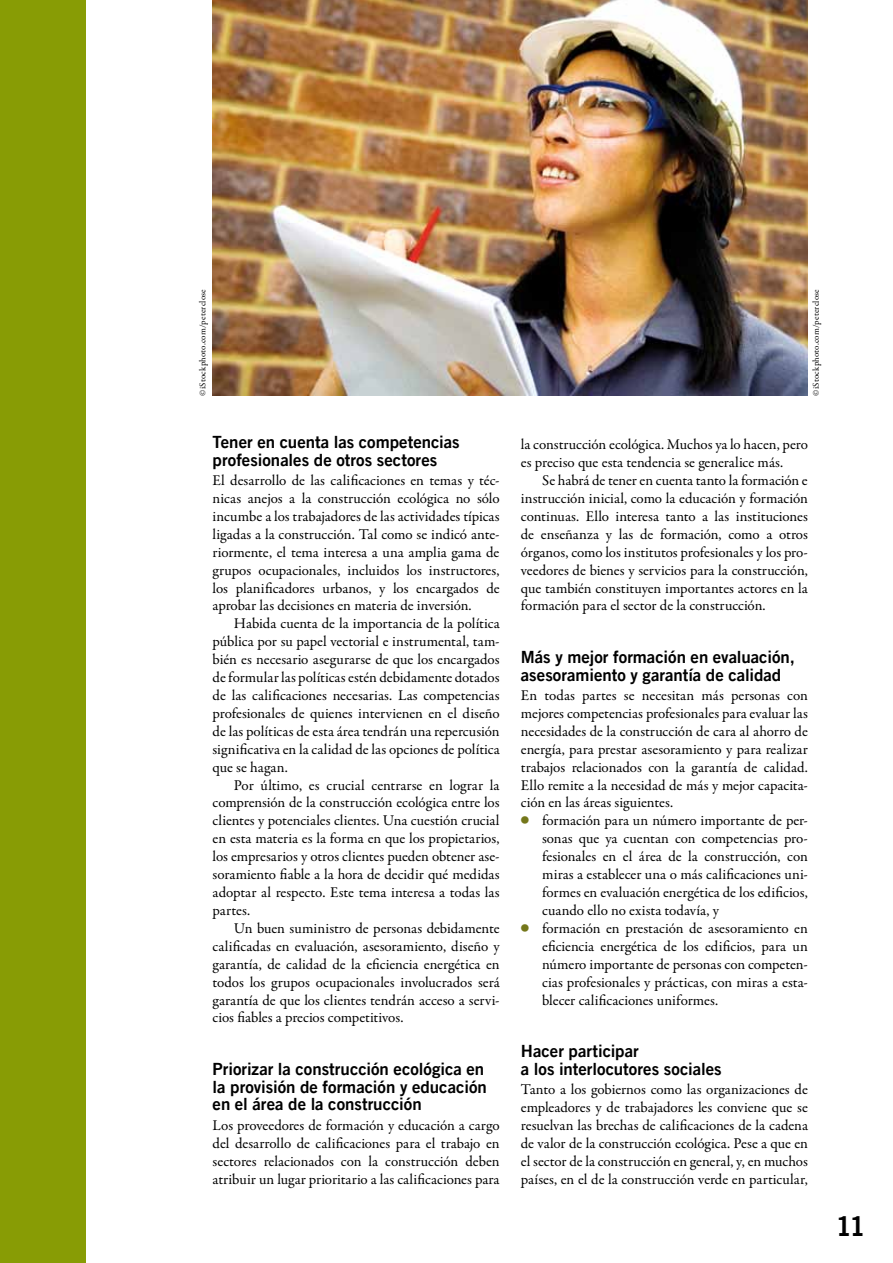
<style>
.page{position:relative;width:893px;height:1263px;background:#fff}
.page>*{position:absolute;margin:0;border:0;box-sizing:border-box;transform-origin:0 0}
.t1{font:27px "Trade Gothic LT Com Bd 2";color:#000}
.t2{font:16.8px/17.9px "Trade Gothic LT Com Bd 2";color:#000}
.t3{font:15px/17.9px "Garamond Premr Pro";color:#000;text-align:justify}
.t4{font:9px "Garamond Premr Pro";letter-spacing:.015em;color:#000}
.s1{font-family:"Universal Newswith Comm Pi";color:#74771a}
</style>
<div class="page">
<img style="left:213px;top:0;width:595px;height:395px">
<div style="left:0;top:0;width:85px;height:1263px;background:#889c05"></div>
<p class="t4" style="left:197px;top:395px;width:108px;rotate:-90deg">©iStockphoto.com/peterclose</p>
<p class="t4" style="left:810px;top:395px;width:108px;rotate:-90deg">©iStockphoto.com/peterclose</p>
<p class="t2" style="left:213px;top:432px;width:249px">Tener en cuenta las competencias profesionales de otros sectores</p>
<p class="t3" style="left:213px;top:472px;width:289px">El desarrollo de las calificaciones en temas y téc&shy;nicas anejos a la construcción ecológica no sólo incumbe a los trabajadores de las actividades típicas ligadas a la construcción. Tal como se indicó ante&shy;riormente, el tema interesa a una amplia gama de grupos ocupacionales, incluidos los instructores, los planificadores urbanos, y los encargados de aprobar las decisiones en materia de inversión.</p>
<p class="t3" style="left:213px;top:615px;width:289px;text-indent:21px">Habida cuenta de la importancia de la política pública por su papel vectorial e instrumental, tam&shy;bién es necesario asegurarse de que los encargados de formular las políticas estén debidamente dotados de las calificaciones necesarias. Las competencias profesionales de quienes intervienen en el diseño de las políticas de esta área tendrán una repercusión significativa en la calidad de las opciones de política que se hagan.</p>
<p class="t3" style="left:213px;top:776px;width:289px;text-indent:21px">Por último, es crucial centrarse en lograr la comprensión de la construcción ecológica entre los clientes y potenciales clientes. Una cuestión crucial en esta materia es la forma en que los propietarios, los empresarios y otros clientes pueden obtener ase&shy;soramiento fiable a la hora de decidir qué medidas adoptar al respecto. Este tema interesa a todas las partes.</p>
<p class="t3" style="left:213px;top:919px;width:289px;text-indent:21px">Un buen suministro de personas debidamente calificadas en evaluación, asesoramiento, diseño y garantía, de calidad de la eficiencia energética en todos los grupos ocupacionales involucrados será garantía de que los clientes tendrán acceso a servi&shy;cios fiables a precios competitivos.</p>
<p class="t2" style="left:213px;top:1059px;width:276px">Priorizar la construcción ecológica en la provisión de formación y educación en el área de la construcción</p>
<p class="t3" style="left:213px;top:1116px;width:288px">Los proveedores de formación y educación a cargo del desarrollo de calificaciones para el trabajo en sectores relacionados con la construcción deben atribuir un lugar prioritario a las calificaciones para</p>
<p class="t3" style="left:521px;top:436px;width:288px">la construcción ecológica. Muchos ya lo hacen, pero es preciso que esta tendencia se generalice más.</p>
<p class="t3" style="left:521px;top:472px;width:289px;text-indent:21px">Se habrá de tener en cuenta tanto la formación e instrucción inicial, como la educación y formación continuas. Ello interesa tanto a las instituciones de enseñanza y las de formación, como a otros órganos, como los institutos profesionales y los pro&shy;veedores de bienes y servicios para la construcción, que también constituyen importantes actores en la formación para el sector de la construcción.</p>
<p class="t2" style="left:521px;top:647px;width:275px">Más y mejor formación en evaluación, asesoramiento y garantía de calidad</p>
<p class="t3" style="left:521px;top:687px;width:288px">En todas partes se necesitan más personas con</p>
<p class="t3" style="left:521px;top:705px;width:288px">mejores competencias profesionales para evaluar las</p>
<p class="t3" style="left:521px;top:722px;width:288px">necesidades de la construcción de cara al ahorro de</p>
<p class="t3" style="left:521px;top:740px;width:288px">energía, para prestar asesoramiento y para realizar</p>
<p class="t3" style="left:521px;top:758px;width:289px">trabajos relacionados con la garantía de calidad.</p>
<p class="t3" style="left:521px;top:776px;width:289px">Ello remite a la necesidad de más y mejor capacita-</p>
<p class="t3" style="left:521px;top:794px;width:154px">ción en las áreas siguientes.</p>
<p class="t3" style="left:521px;top:812px;width:289px"><span class="s1">c</span> formación para un número importante de per-</p>
<p class="t3" style="left:542px;top:830px;width:267px">sonas que ya cuentan con competencias pro-</p>
<p class="t3" style="left:542px;top:848px;width:267px">fesionales en el área de la construcción, con</p>
<p class="t3" style="left:542px;top:866px;width:267px">miras a establecer una o más calificaciones uni-</p>
<p class="t3" style="left:542px;top:884px;width:267px">formes en evaluación energética de los edificios,</p>
<p class="t3" style="left:542px;top:902px;width:178px">cuando ello no exista todavía, y</p>
<p class="t3" style="left:521px;top:919px;width:288px"><span class="s1">c</span> formación en prestación de asesoramiento en</p>
<p class="t3" style="left:542px;top:937px;width:267px">eficiencia energética de los edificios, para un</p>
<p class="t3" style="left:542px;top:955px;width:267px">número importante de personas con competen-</p>
<p class="t3" style="left:542px;top:973px;width:267px">cias profesionales y prácticas, con miras a esta-</p>
<p class="t3" style="left:542px;top:991px;width:178px">blecer calificaciones uniformes.</p>
<p class="t2" style="left:521px;top:1041px;width:202px">Hacer participar<br>a los interlocutores sociales</p>
<p class="t3" style="left:521px;top:1081px;width:289px">Tanto a los gobiernos como las organizaciones de empleadores y de trabajadores les conviene que se resuelvan las brechas de calificaciones de la cadena de valor de la construcción ecológica. Pese a que en el sector de la construcción en general, y, en muchos países, en el de la construcción verde en particular,</p>
<h1 class="t1" style="left:835px;top:1210px;width:32px">11</h1>
</div>
